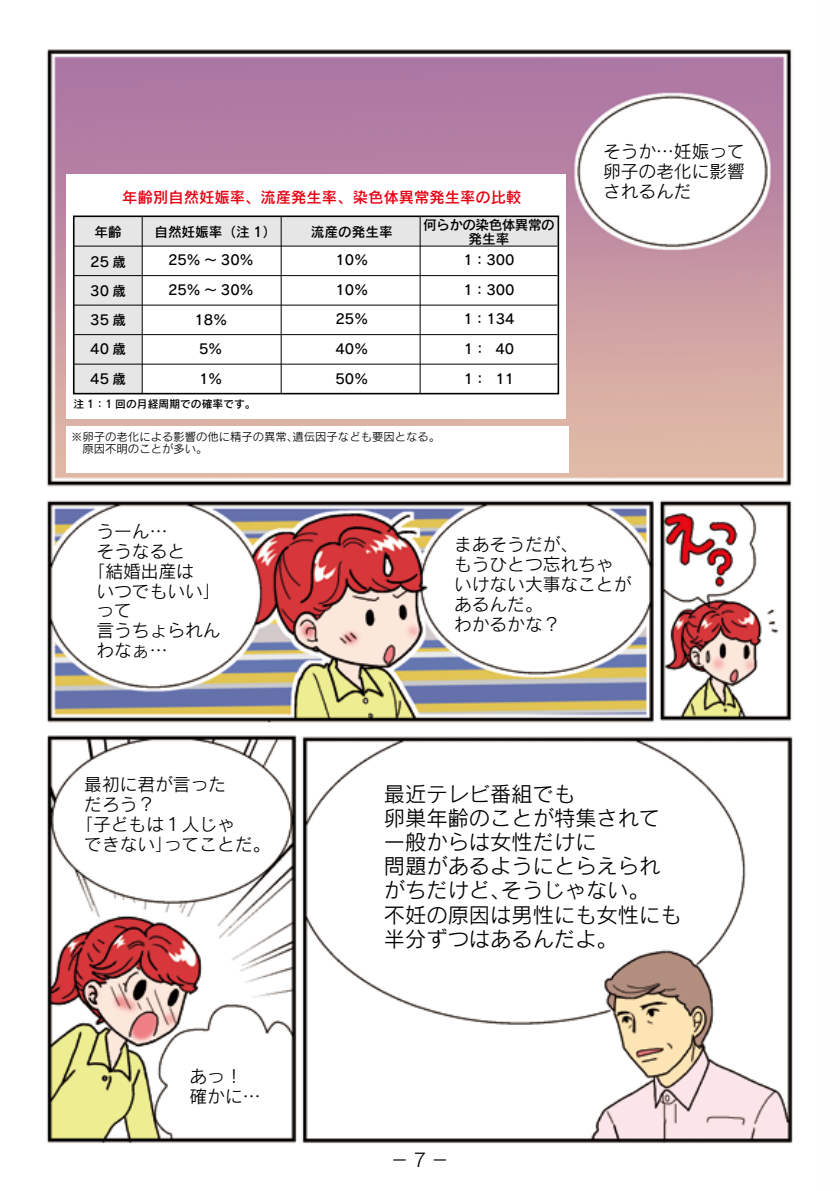
<style>
.page{position:relative;width:840px;height:1191px;background:#fff}
.page>*{position:absolute;margin:0;border:0;box-sizing:border-box;transform-origin:0 0}
.t1{font:21.2px/24px "Rodin Pro M";color:#000}
.t2{font:18.4px "Rodin Pro M";color:#000}
.t3{font:17.8px/19.8px "Rodin Pro M";color:#000}
.t4{font:15.4px "Rodin Pro DB";color:#e60012}
.t5{font:13.6px/29.6px "Rodin Pro DB";color:#000;text-align:justify}
.t6{font:13.6px/13.6px "Rodin Pro DB";letter-spacing:-.04em;color:#000;text-align:center}
.t7{font:11.4px/12.8px "Rodin Pro M";color:#000}
.t8{font:10.8px "Rodin Pro DB";color:#000}
</style>
<div class="page">
<img style="left:46px;top:49px;width:747px;height:1095px">
<div style="left:67px;top:426px;width:501px;height:46px;background:#fff"></div>
<div style="left:67px;top:174px;width:499px;height:244px;background:#fff"></div>
<div style="left:74px;top:242px;width:68px;height:151px;background:#e6e6e6"></div>
<div style="left:74px;top:216px;width:483px;height:30px;background:#e6e6e6"></div>
<hr style="left:74px;top:246px;width:483px;height:1px;background:#000">
<hr style="left:74px;top:275px;width:483px;height:1px;background:#000">
<hr style="left:74px;top:305px;width:483px;height:1px;background:#000">
<hr style="left:74px;top:334px;width:483px;height:1px;background:#000">
<hr style="left:74px;top:364px;width:483px;height:1px;background:#000">
<hr style="left:142px;top:216px;width:1px;height:177px;background:#000">
<hr style="left:281px;top:216px;width:1px;height:177px;background:#000">
<hr style="left:419px;top:216px;width:1px;height:177px;background:#000">
<div style="left:73px;top:215px;width:486px;height:179px;border:2px solid #000"></div>
<p class="t4" style="left:122px;top:187px;width:400px">年齢別自然妊娠率、流産発生率、染色体異常発生率の比較</p>
<p class="t5" style="left:95px;top:217px;width:29px">年齢</p>
<p class="t5" style="left:154px;top:217px;width:123px">自然妊娠率（注 1）</p>
<p class="t5" style="left:90px;top:246px;width:37px">25 歳30 歳35 歳40 歳45 歳</p>
<p class="t5" style="left:168px;top:245px;width:87px;text-align:center">25% ～ 30%<br>25% ～ 30%<br>18%<br>5%<br>1%</p>
<p class="t8" style="left:73px;top:397px;width:184px">注 1：1 回の月経周期での確率です。</p>
<p class="t5" style="left:311px;top:217px;width:83px">流産の発生率</p>
<p class="t6" style="left:423px;top:218px;width:133px">何らかの染色体異常の発生率</p>
<p class="t5" style="left:335px;top:245px;width:34px">10% 10% 25% 40% 50%</p>
<p class="t5" style="left:463px;top:245px;width:53px">1：300<br>1：300<br>1：134<br>1： 40<br>1： 11</p>
<p class="t7" style="left:71px;top:429px;width:370px">※卵子の老化による影響の他に精子の異常、遺伝因子なども要因となる。　原因不明のことが多い。</p>
<p class="t3" style="left:602px;top:141px;width:143px;text-align:justify">そうか…妊娠って卵子の老化に影響されるんだ</p>
<p class="t3" style="left:96px;top:521px;width:72px">うーん…</p>
<p class="t3" style="left:96px;top:541px;width:90px">そうなると</p>
<p class="t3" style="left:88px;top:560px;width:108px">「結婚出産は</p>
<p class="t3" style="left:96px;top:580px;width:126px">いつでもいい」</p>
<p class="t3" style="left:96px;top:600px;width:37px">って</p>
<p class="t3" style="left:96px;top:620px;width:126px">言うちょられん</p>
<p class="t3" style="left:96px;top:640px;width:72px">わなぁ…</p>
<p class="t3" style="left:84px;top:774px;width:143px">最初に君が言った</p>
<p class="t3" style="left:84px;top:794px;width:72px">だろう？</p>
<p class="t3" style="left:75px;top:814px;width:161px">「子どもは１人じゃ</p>
<p class="t3" style="left:84px;top:833px;width:188px">できない」ってことだ。</p>
<p class="t3" style="left:189px;top:1066px;width:72px">あっ！確かに…</p>
<p class="t3" style="left:454px;top:534px;width:179px">まあそうだが、<br>もうひとつ忘れちゃいけない大事なことがあるんだ。<br>わかるかな？</p>
<p class="t1" style="left:383px;top:781px;width:299px">最近テレビ番組でも<br>卵巣年齢のことが特集されて一般からは女性だけに<br>問題があるようにとらえられがちだけど、そうじゃない。<br>不妊の原因は男性にも女性にも半分ずつはあるんだよ。</p>
<p class="t2" style="left:390px;top:1148px;width:60px">－7－</p>
</div>
